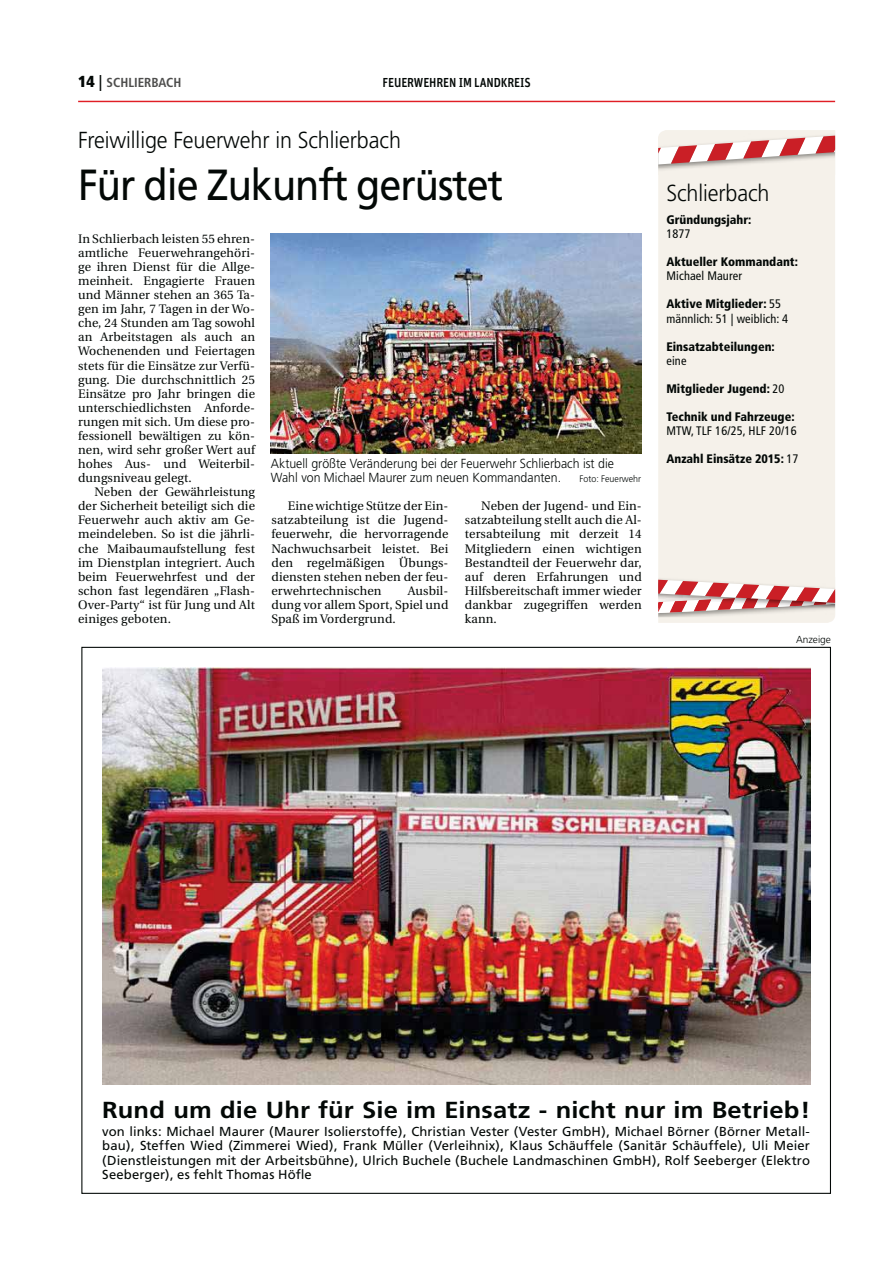
<style>
.page{position:relative;width:893px;height:1263px;background:#fff}
.page>*{position:absolute;margin:0;border:0;box-sizing:border-box;transform-origin:0 0}
.t1{font:43.5px "Frutiger";letter-spacing:-.025em;color:#030806;scale:.91 1}
.t2{font:700 23.25px "Frutiger";letter-spacing:.005em;color:#030806;scale:1.1 1}
.t3{font:300 23.25px "Frutiger";letter-spacing:-.005em;color:#030806;scale:.93 1}
.t4{font:300 13.2px/14.1px "Frutiger";color:#030806;scale:.94 1}
.t5{font:13.05px/14.5px "Frutiger";letter-spacing:.01em;color:#030806;text-align:justify}
.t6{font:500 13.05px "Unit Pro";letter-spacing:-.01em;color:#030806;scale:.91 1}
.t7{font:700 condensed 13.05px "Frutiger";color:#4e4e4d}
.t8{font:12.3px/14.1px "Utopia";letter-spacing:.01em;color:#030806;text-align:justify}
.t9{font:900 condensed 12.3px "Frutiger";color:#030806}
.t10{font:condensed 12.3px/14.1px "Frutiger";letter-spacing:.01em;color:#030806}
.t11{font:300 10.2px "Frutiger";color:#030806}
.t12{font:300 9.45px "Frutiger";color:#030806;scale:.94 1}
.s1{font-weight:900;font-size:15.9px;color:#030806}
.s2{font-size:15.9px;color:#030806}
.s3{font-weight:900}
.s4{font-weight:400}
</style>
<div class="page">
<hr style="left:78px;top:101px;width:757px;height:1px;background:#e01e25">
<div style="left:658px;top:175px;width:177px;height:448px;background:#f5f1ea"></div>
<img style="left:658px;top:613px;width:177px;height:4px">
<svg style="left:658px;top:136px;width:177px;height:28px"></svg>
<svg style="left:658px;top:577px;width:177px;height:36px"></svg>
<img style="left:271px;top:234px;width:370px;height:220px">
<img style="left:102px;top:667px;width:708px;height:418px">
<p class="t7" style="left:78px;top:77px;width:105px"><span class="s1">14</span> <span class="s2">|</span> SCHLIERBACH</p>
<p class="t6" style="left:382px;top:75px;width:164px">FEUERWEHREN IM LANDKREIS</p>
<h2 class="t3" style="left:78px;top:130px;width:349px">Freiwillige Feuerwehr in Schlierbach</h2>
<h1 class="t1" style="left:78px;top:168px;width:469px">Für die Zukunft gerüstet</h1>
<p class="t8" style="left:78px;top:233px;width:178px">In Schlierbach leisten 55 ehren&shy;amtliche Feuerwehrangehöri&shy;ge ihren Dienst für die Allge&shy;meinheit. Engagierte Frauen und Männer stehen an 365 Ta&shy;gen im Jahr, 7 Tagen in der Wo&shy;che, 24 Stunden am Tag sowohl an Arbeitstagen als auch an Wochenenden und Feiertagen stets für die Einsätze zur Verfü&shy;gung. Die durchschnittlich 25<br>Einsätze pro Jahr bringen die unterschiedlichsten Anforde&shy;rungen mit sich. Um diese pro&shy;fessionell bewältigen zu kön&shy;nen, wird sehr großer Wert auf hohes Aus- und Weiterbil&shy;dungsniveau gelegt.</p>
<p class="t8" style="left:78px;top:486px;width:178px;text-indent:16px">Neben der Gewährleistung der Sicherheit beteiligt sich die Feuerwehr auch aktiv am Ge&shy;meindeleben. So ist die jährli&shy;che Maibaumaufstellung fest im Dienstplan integriert. Auch beim Feuerwehrfest und der schon fast legendären „Flash-Over-Party“ ist für Jung und Alt einiges geboten.</p>
<p class="t4" style="left:271px;top:457px;width:366px">Aktuell größte Veränderung bei der Feuerwehr Schlierbach ist die<br>Wahl von Michael Maurer zum neuen Kommandanten.</p>
<p class="t12" style="left:579px;top:475px;width:67px">Foto: Feuerwehr</p>
<p class="t8" style="left:271px;top:500px;width:178px;text-indent:16px">Eine wichtige Stütze der Ein&shy;satzabteilung ist die Jugend&shy;feuerwehr, die hervorragende Nachwuchsarbeit leistet. Bei den regelmäßigen Übungs&shy;diensten stehen neben der feu&shy;erwehrtechnischen</p>
<p class="t8" style="left:465px;top:500px;width:178px;text-indent:16px">Neben der Jugend- und Ein&shy;satzabteilung stellt auch die Al&shy;tersabteilung mit derzeit 14<br>Mitgliedern einen wichtigen Bestandteil der Feuerwehr dar, auf deren Erfahrungen und Hilfsbereitschaft immer wieder dankbar zugegriffen werden kann.</p>
<p class="t8" style="left:271px;top:585px;width:178px;text-indent:136px">Ausbil&shy;dung vor allem Sport, Spiel und Spaß im Vordergrund.</p>
<h2 class="t3" style="left:666px;top:183px;width:112px">Schlierbach</h2>
<p class="t9" style="left:666px;top:215px;width:86px">Gründungsjahr:</p>
<p class="t10" style="left:666px;top:228px;width:26px">1877</p>
<p class="t9" style="left:666px;top:257px;width:133px">Aktueller Kommandant:</p>
<p class="t10" style="left:666px;top:270px;width:77px">Michael Maurer</p>
<p class="t10" style="left:666px;top:298px;width:123px"><span class="s3">Aktive Mitglieder:</span> 55 männlich: 51 | weiblich: 4</p>
<p class="t9" style="left:666px;top:341px;width:110px">Einsatzabteilungen:</p>
<p class="t10" style="left:666px;top:354px;width:22px">eine</p>
<p class="t9" style="left:666px;top:384px;width:120px">Mitglieder Jugend: <span class="s4">20</span></p>
<p class="t9" style="left:666px;top:412px;width:130px">Technik und Fahrzeuge:</p>
<p class="t10" style="left:666px;top:425px;width:132px">MTW, TLF 16/25, HLF 20/16</p>
<p class="t9" style="left:666px;top:454px;width:134px">Anzahl Einsätze 2015: <span class="s4">17</span></p>
<p class="t11" style="left:796px;top:635px;width:36px">Anzeige</p>
<h2 class="t2" style="left:102px;top:1100px;width:645px">Rund um die Uhr für Sie im Einsatz - nicht nur im Betrieb!</h2>
<p class="t5" style="left:102px;top:1125px;width:709px">von links: Michael Maurer (Maurer Isolierstoffe), Christian Vester (Vester GmbH), Michael Börner (Börner Metall&shy;bau), Steffen Wied (Zimmerei Wied), Frank Müller (Verleihnix), Klaus Schäuffele (Sanitär Schäuffele), Uli Meier (Dienstleistungen mit der Arbeitsbühne), Ulrich Buchele (Buchele Landmaschinen GmbH), Rolf Seeberger (Elektro Seeberger), es fehlt Thomas Höfle</p>
</div>
